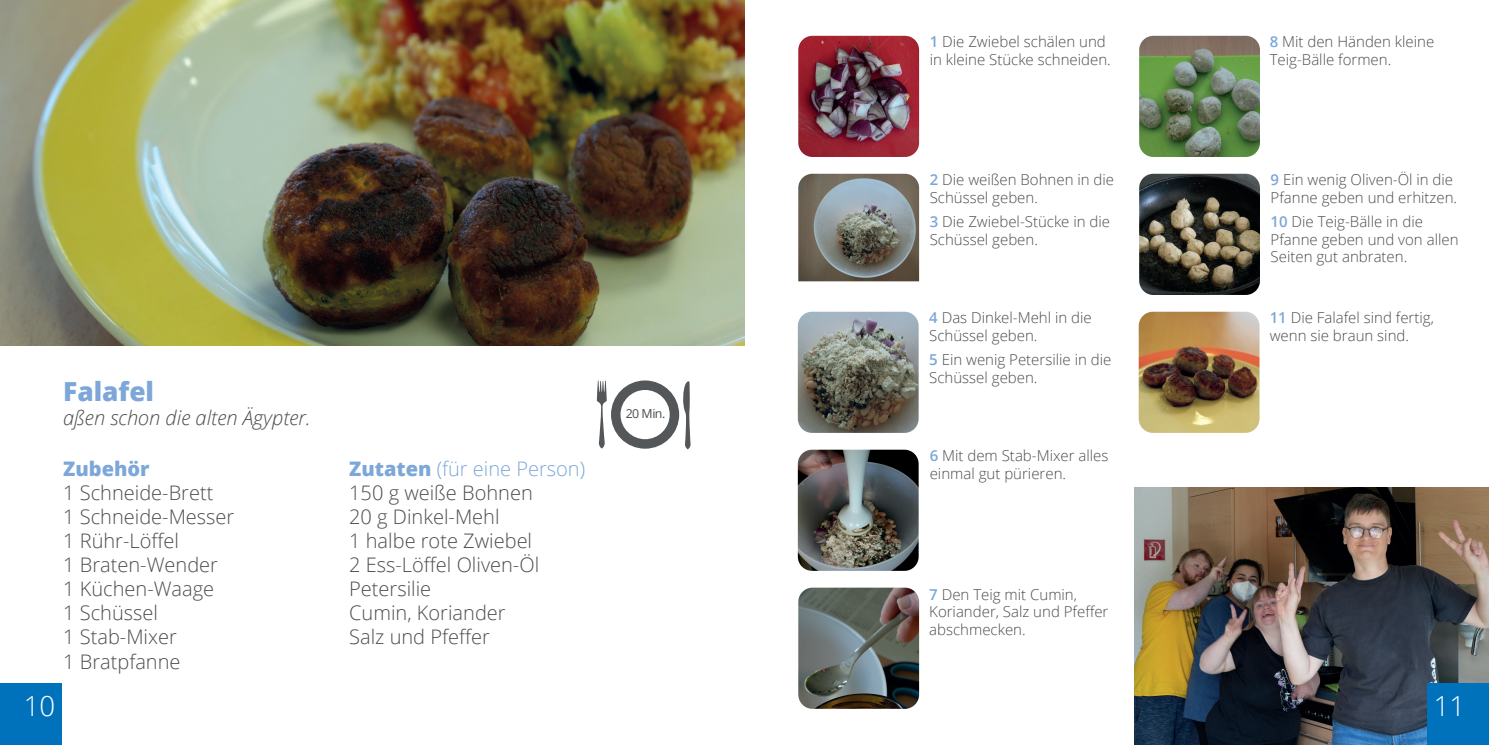
<style>
.page{position:relative;width:1489px;height:745px;background:#fff}
.page>*{position:absolute;margin:0;border:0;box-sizing:border-box;transform-origin:0 0}
.t1{font:300 27.5px "Open Sans";color:#fff}
.t2{font:800 26.25px "Open Sans";color:#7ca7d8}
.t3{font:300 20px/24px "Open Sans";color:#4b4c4d}
.t4{font:italic 300 20px "Open Sans";color:#4b4c4d}
.t5{font:800 20px "Open Sans";color:#7ca7d8}
.t6{font:300 15px/17.5px "Open Sans";color:#4b4c4d}
.t7{font:12.38px "Open Sans";color:#4b4c4d}
.s1{font-weight:800;color:#7ca7d8}
.s2{color:#7ca7d8}
.s3{font-weight:600;color:#7ca7d8}
</style>
<div class="page">
<img style="left:0;top:0;width:744px;height:345px">
<img style="left:1134px;top:487px;width:354px;height:257px">
<img style="left:1139px;top:36px;width:120px;height:121px">
<img style="left:1139px;top:174px;width:120px;height:121px">
<img style="left:1138px;top:311px;width:121px;height:121px">
<img style="left:798px;top:36px;width:121px;height:121px">
<img style="left:798px;top:174px;width:121px;height:107px">
<img style="left:797px;top:311px;width:121px;height:121px">
<img style="left:797px;top:449px;width:121px;height:121px">
<img style="left:798px;top:587px;width:121px;height:121px">
<div style="left:0;top:683px;width:61px;height:61px;background:#0072bc"></div>
<div style="left:1427px;top:683px;width:61px;height:61px;background:#0072bc"></div>
<svg style="left:597px;top:380px;width:93px;height:69px"></svg>
<h2 class="t2" style="left:63px;top:371px;width:92px">Falafel</h2>
<h3 class="t4" style="left:63px;top:403px;width:249px">aßen schon die alten Ägypter.</h3>
<h3 class="t5" style="left:63px;top:453px;width:88px">Zubehör</h3>
<h3 class="t3" style="left:63px;top:480px;width:173px">1 Schneide-Brett<br>1 Schneide-Messer<br>1 Rühr-Löffel<br>1 Braten-Wender<br>1 Küchen-Waage<br>1 Schüssel<br>1 Stab-Mixer<br>1 Bratpfanne</h3>
<h3 class="t3" style="left:349px;top:456px;width:237px"><span class="s1">Zutaten</span> <span class="s2">(für eine Person)<br></span>150 g weiße Bohnen<br>20 g Dinkel-Mehl<br>1 halbe rote Zwiebel<br>2 Ess-Löffel Oliven-Öl<br>Petersilie<br>Cumin, Koriander<br>Salz und Pfeffer</h3>
<p class="t7" style="left:625px;top:405px;width:41px">20 Min.</p>
<p class="t6" style="left:929px;top:33px;width:182px"><span class="s3">1</span> Die Zwiebel schälen und in kleine Stücke schneiden.</p>
<p class="t6" style="left:929px;top:170px;width:186px"><span class="s3">2</span> Die weißen Bohnen in die<br>Schüssel geben.</p>
<p class="t6" style="left:929px;top:213px;width:182px"><span class="s3">3</span> Die Zwiebel-Stücke in die<br>Schüssel geben.</p>
<p class="t6" style="left:929px;top:308px;width:164px"><span class="s3">4</span> Das Dinkel-Mehl in die<br>Schüssel geben.</p>
<p class="t6" style="left:929px;top:350px;width:184px"><span class="s3">5</span> Ein wenig Petersilie in die<br>Schüssel geben.</p>
<p class="t6" style="left:929px;top:446px;width:180px"><span class="s3">6</span> Mit dem Stab-Mixer alles einmal gut pürieren.</p>
<p class="t6" style="left:929px;top:584px;width:181px"><span class="s3">7</span> Den Teig mit Cumin,<br>Koriander, Salz und Pfeffer abschmecken.</p>
<p class="t6" style="left:1269px;top:33px;width:166px"><span class="s3">8</span> Mit den Händen kleine<br>Teig-Bälle formen.</p>
<p class="t6" style="left:1270px;top:170px;width:188px"><span class="s3">9</span> Ein wenig Oliven-Öl in die<br>Pfanne geben und erhitzen.</p>
<p class="t6" style="left:1270px;top:213px;width:189px"><span class="s3">10</span> Die Teig-Bälle in die<br>Pfanne geben und von allen<br>Seiten gut anbraten.</p>
<p class="t6" style="left:1269px;top:308px;width:166px"><span class="s3">11</span> Die Falafel sind fertig, wenn sie braun sind.</p>
<h1 class="t1" style="left:24px;top:686px;width:33px">10</h1>
<h1 class="t1" style="left:1433px;top:686px;width:33px">11</h1>
</div>
